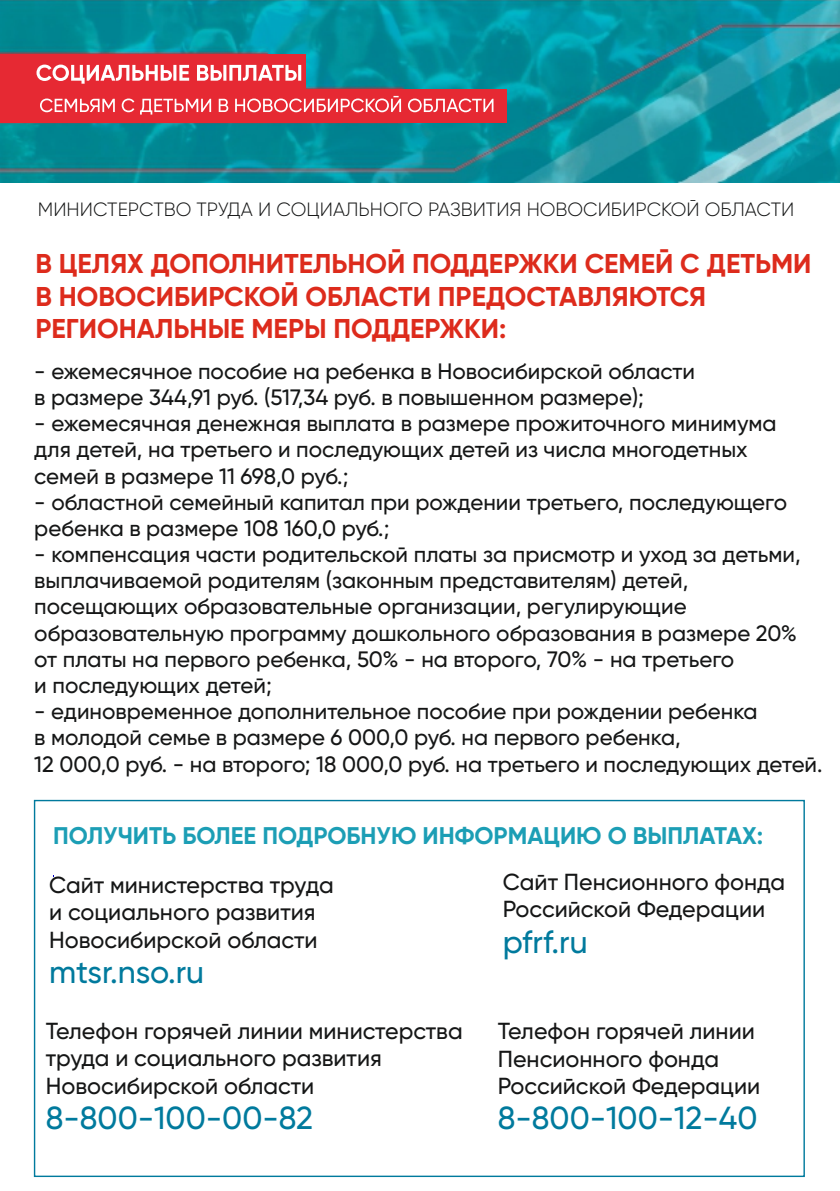
<style>
.page{position:relative;width:840px;height:1191px;background:#fff}
.page>*{position:absolute;margin:0;border:0;box-sizing:border-box;transform-origin:0 0}
.t1{font:500 31.8px "Gilroy";color:#007a9d}
.t2{font:700 27.2px/32.8px "Gilroy";color:#dd2b1c}
.t3{font:700 24px "Gilroy";color:#1c9eb5}
.t4{font:500 23.2px/27.2px "Gilroy";color:#151616}
.t5{font:500 22.2px/26.2px "Gilroy";color:#151616}
.t6{font:300 19.2px "Gilroy";color:#151616}
</style>
<div class="page">
<img style="left:0;top:0;width:839px;height:183px">
<div style="left:0;top:54px;width:305px;height:34px;background:#e62933"></div>
<div style="left:0;top:89px;width:507px;height:34px;background:#e62933"></div>
<svg style="left:36px;top:65px;width:265px;height:19px"></svg>
<svg style="left:40px;top:96px;width:453px;height:19px"></svg>
<p class="t6" style="left:38px;top:201px;width:757px">МИНИСТЕРСТВО ТРУДА И СОЦИАЛЬНОГО РАЗВИТИЯ НОВОСИБИРСКОЙ ОБЛАСТИ</p>
<p class="t2" style="left:36px;top:248px;width:777px">В ЦЕЛЯХ ДОПОЛНИТЕЛЬНОЙ ПОДДЕРЖКИ СЕМЕЙ С ДЕТЬМИ<br>В НОВОСИБИРСКОЙ ОБЛАСТИ ПРЕДОСТАВЛЯЮТСЯ<br>РЕГИОНАЛЬНЫЕ МЕРЫ ПОДДЕРЖКИ:</p>
<p class="t5" style="left:34px;top:359px;width:661px">- ежемесячное пособие на ребенка в Новосибирской области в размере 344,91 руб. (517,34 руб. в повышенном размере);</p>
<p class="t5" style="left:34px;top:411px;width:743px">- ежемесячная денежная выплата в размере прожиточного минимума для детей, на третьего и последующих детей из числа многодетных семей в размере 11 698,0 руб.;</p>
<p class="t5" style="left:34px;top:490px;width:754px">- областной семейный капитал при рождении третьего, последующего ребенка в размере 108 160,0 руб.;</p>
<p class="t5" style="left:34px;top:542px;width:767px">- компенсация части родительской платы за присмотр и уход за детьми, выплачиваемой родителям (законным представителям) детей, посещающих образовательные организации, регулирующие образовательную программу дошкольного образования в размере 20% от платы на первого ребенка, 50% - на второго, 70% - на третьего<br>и последующих детей;</p>
<p class="t5" style="left:34px;top:699px;width:789px">- единовременное дополнительное пособие при рождении ребенка<br>в молодой семье в размере 6 000,0 руб. на первого ребенка,<br>12 000,0 руб. - на второго; 18 000,0 руб. на третьего и последующих детей.</p>
<p class="t3" style="left:53px;top:825px;width:711px">ПОЛУЧИТЬ БОЛЕЕ ПОДРОБНУЮ ИНФОРМАЦИЮ О ВЫПЛАТАХ:</p>
<p class="t4" style="left:49px;top:872px;width:286px">Сайт министерства труда и социального развития<br>Новосибирской области</p>
<h1 class="t1" style="left:49px;top:957px;width:157px">mtsr.nso.ru</h1>
<p class="t4" style="left:502px;top:869px;width:284px">Cайт Пенсионного фонда<br>Российской Федерации</p>
<h1 class="t1" style="left:502px;top:927px;width:86px">pfrf.ru</h1>
<p class="t4" style="left:46px;top:1018px;width:418px">Телефон горячей линии министерства труда и социального развития<br>Новосибирской области</p>
<h1 class="t1" style="left:46px;top:1103px;width:269px">8-800-100-00-82</h1>
<p class="t4" style="left:497px;top:1018px;width:264px">Телефон горячей линии<br>Пенсионного фонда<br>Российской Федерации</p>
<h1 class="t1" style="left:497px;top:1103px;width:261px">8-800-100-12-40</h1>
</div>
